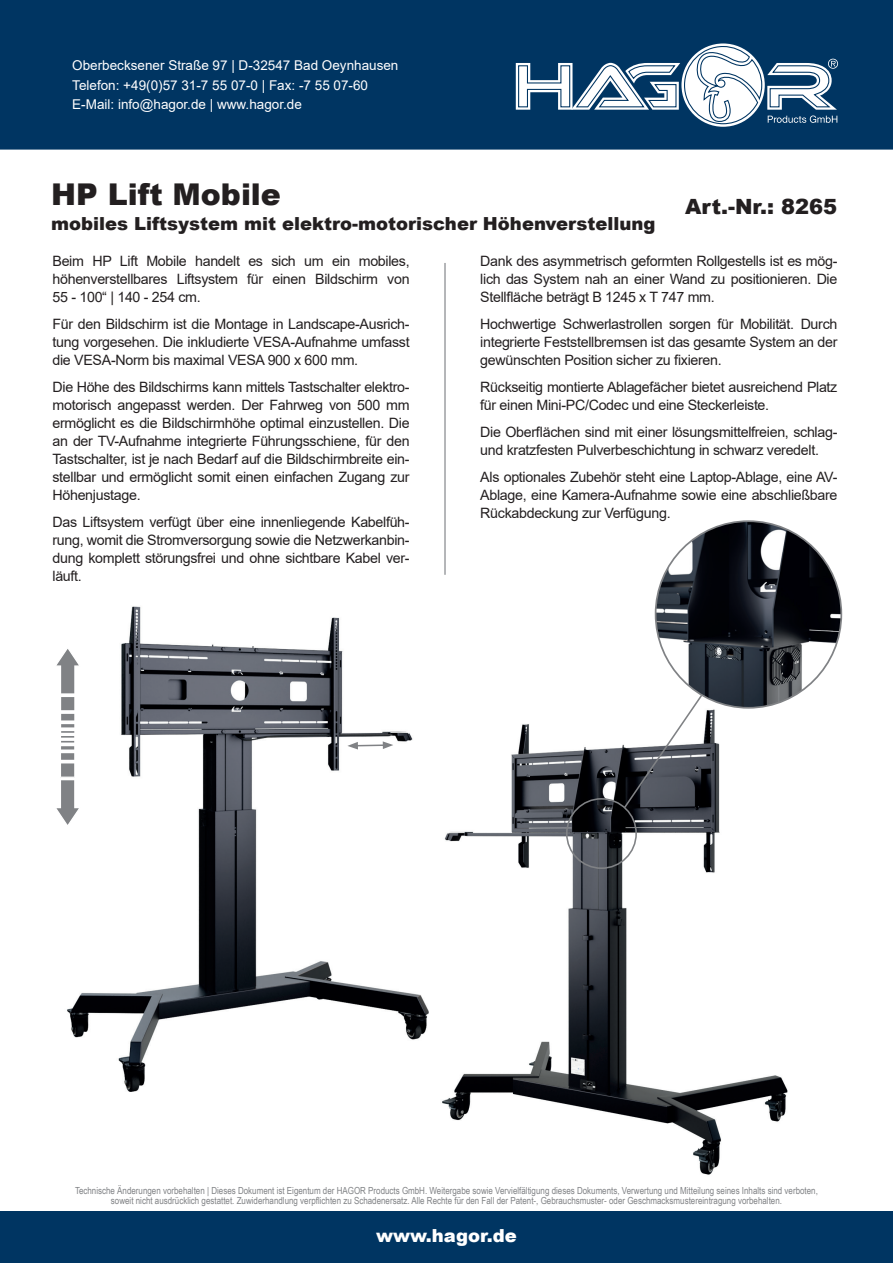
<style>
.page{position:relative;width:893px;height:1263px;background:#fff}
.page>*{position:absolute;margin:0;border:0;box-sizing:border-box;transform-origin:0 0}
.t1{font:900 30px "Arial";color:#231f20}
.t2{font:900 21px "Arial";color:#231f20}
.t3{font:900 18px "Arial";color:#231f20}
.t4{font:900 18px "Arial";color:#fff}
.t5{font:14.25px/18px "Arial";letter-spacing:-.02em;color:#231f20;text-align:justify}
.t6{font:13.5px/19.5px "Arial";color:#fff}
.t7{font:9.75px/10.5px "Arial Narrow";color:#808285;text-align:center}
</style>
<div class="page">
<div style="left:0;top:1212px;width:893px;height:51px;background:#003562"></div>
<div style="left:0;top:0;width:893px;height:150px;background:#003562"></div>
<hr style="left:444px;top:263px;width:2px;height:312px;background:#9d9fa2">
<svg style="left:483px;top:39px;width:376px;height:92px"></svg>
<img style="left:67px;top:606px;width:362px;height:485px">
<img style="left:442px;top:709px;width:346px;height:466px">
<svg style="left:56px;top:646px;width:25px;height:181px"></svg>
<svg style="left:347px;top:741px;width:46px;height:8px"></svg>
<div style="left:566px;top:798px;width:71px;height:71px;border:2px solid #808285;border-radius:50%"></div>
<svg style="left:622px;top:707px;width:82px;height:103px"></svg>
<img style="left:656px;top:523px;width:185px;height:184px">
<p class="t6" style="left:72px;top:56px;width:328px">Oberbecksener Straße 97 | D-32547 Bad Oeynhausen<br>Telefon: +49(0)57 31-7 55 07-0 | Fax: -7 55 07-60<br>E-Mail: info@hagor.de | www.hagor.de</p>
<h1 class="t1" style="left:51px;top:172px;width:231px">HP Lift Mobile</h1>
<p class="t3" style="left:51px;top:211px;width:606px">mobiles Liftsystem mit elektro-motorischer Höhenverstellung</p>
<h2 class="t2" style="left:685px;top:191px;width:154px">Art.-Nr.: 8265</h2>
<p class="t5" style="left:53px;top:251px;width:359px">Beim HP Lift Mobile handelt es sich um ein mobiles, höhenverstellbares Liftsystem für einen Bildschirm von 55 - 100“ | 140 - 254 cm.</p>
<p class="t5" style="left:53px;top:314px;width:359px">Für den Bildschirm ist die Montage in Landscape-Ausrich&shy;tung vorgesehen. Die inkludierte VESA-Aufnahme umfasst die VESA-Norm bis maximal VESA 900 x 600 mm.</p>
<p class="t5" style="left:53px;top:377px;width:359px">Die Höhe des Bildschirms kann mittels Tastschalter elektro&shy;motorisch angepasst werden. Der Fahrweg von 500 mm ermöglicht es die Bildschirmhöhe optimal einzustellen. Die an der TV-Aufnahme integrierte Führungsschiene, für den Tastschalter, ist je nach Bedarf auf die Bildschirmbreite ein&shy;stellbar und ermöglicht somit einen einfachen Zugang zur Höhenjustage.</p>
<p class="t5" style="left:53px;top:512px;width:359px">Das Liftsystem verfügt über eine innenliegende Kabelfüh&shy;rung, womit die Stromversorgung sowie die Netzwerkanbin&shy;dung komplett störungsfrei und ohne sichtbare Kabel ver&shy;läuft.</p>
<p class="t5" style="left:480px;top:251px;width:359px">Dank des asymmetrisch geformten Rollgestells ist es mög&shy;lich das System nah an einer Wand zu positionieren. Die Stellfläche beträgt B 1245 x T 747 mm.</p>
<p class="t5" style="left:480px;top:314px;width:359px">Hochwertige Schwerlastrollen sorgen für Mobilität. Durch integrierte Feststellbremsen ist das gesamte System an der gewünschten Position sicher zu fixieren.</p>
<p class="t5" style="left:480px;top:377px;width:359px">Rückseitig montierte Ablagefächer bietet ausreichend Platz für einen Mini-PC/Codec und eine Steckerleiste.</p>
<p class="t5" style="left:480px;top:422px;width:359px">Die Oberflächen sind mit einer lösungsmittelfreien, schlag&shy;und kratzfesten Pulverbeschichtung in schwarz veredelt.</p>
<p class="t5" style="left:480px;top:467px;width:359px">Als optionales Zubehör steht eine Laptop-Ablage, eine AV-Ablage, eine Kamera-Aufnahme sowie eine abschließbare Rückabdeckung zur Verfügung.</p>
<p class="t7" style="left:75px;top:1184px;width:744px">Technische Änderungen vorbehalten | Dieses Dokument ist Eigentum der HAGOR Products GmbH. Weitergabe sowie Vervielfältigung dieses Dokuments, Verwertung und Mitteilung seines Inhalts sind verboten, soweit nicht ausdrücklich gestattet. Zuwiderhandlung verpflichten zu Schadenersatz. Alle Rechte für den Fall der Patent-, Gebrauchsmuster- oder Geschmacksmustereintragung vorbehalten.</p>
<p class="t4" style="left:376px;top:1222px;width:142px">www.hagor.de</p>
</div>
